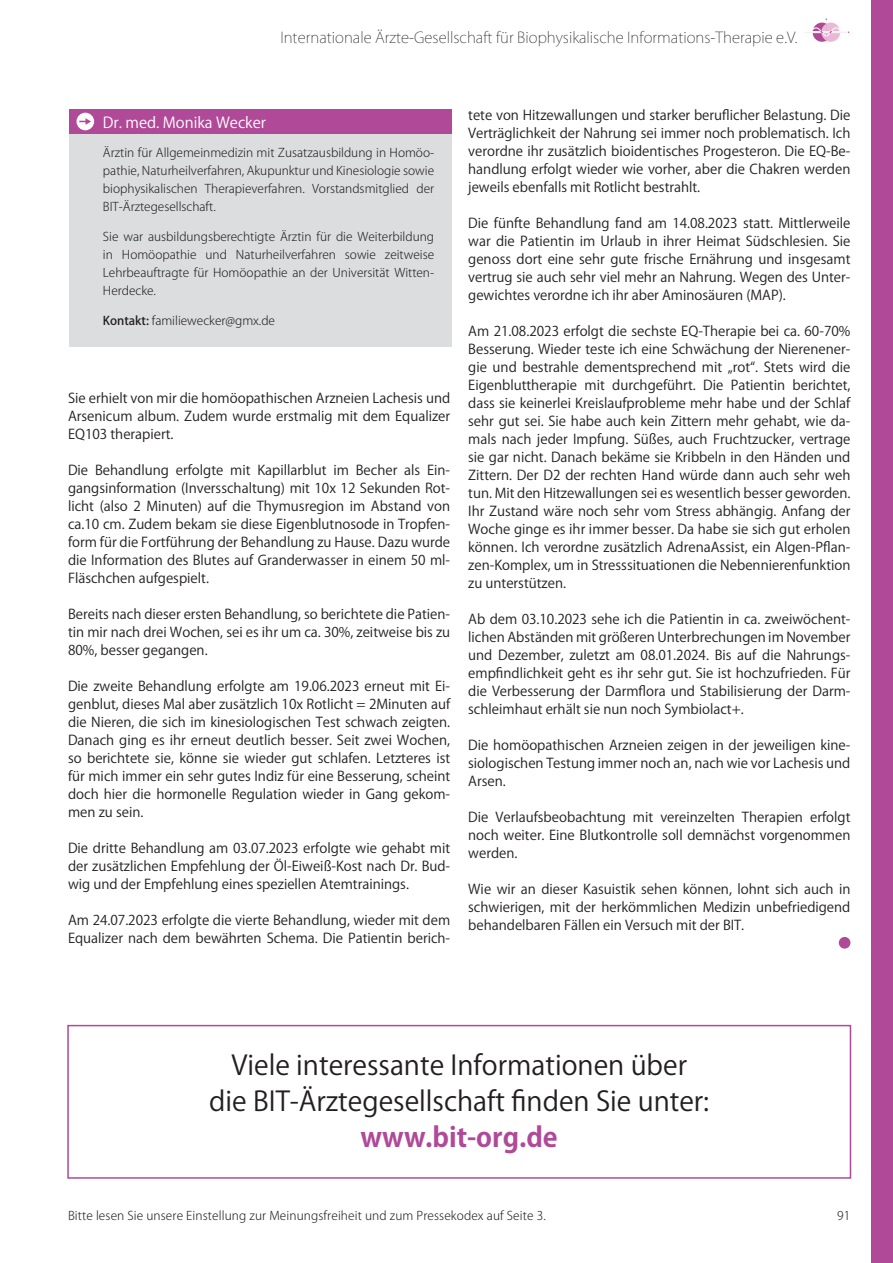
<style>
.page{position:relative;width:893px;height:1263px;background:#fff}
.page>*{position:absolute;margin:0;border:0;box-sizing:border-box;transform-origin:0 0}
.t1{font:27px/36px "Koz Go Pro";color:#231f20;text-align:center}
.t2{font:700 27px "Koz Go Pro";color:#b04997}
.t3{font:200 15px "Koz Go Pr 6 N";color:#231f20}
.t4{font:15px "Koz Go Pr 6 N";color:#fff}
.t5{font:13.5px/18px "Koz Go Pro";color:#231f20;text-align:justify}
.t6{font:300 12px/18px "Koz Go Pro";color:#231f20;text-align:justify}
.t7{font:300 12px "Koz Go Pr 6 N";letter-spacing:.01em;color:#231f20}
.s1{font-weight:500}
</style>
<div class="page">
<div style="left:872px;top:0;width:21px;height:1263px;background:#b04997"></div>
<img style="left:805px;top:18px;width:45px;height:25px">
<div style="left:839px;top:937px;width:11px;height:12px;background:#b04997;border-radius:50%"></div>
<div style="left:69px;top:133px;width:382px;height:214px;background:#dcdddf"></div>
<div style="left:69px;top:109px;width:382px;height:24px;background:#b04997"></div>
<svg style="left:77px;top:113px;width:17px;height:17px"></svg>
<div style="left:67px;top:1025px;width:784px;height:154px;border:2px solid #b04997"></div>
<p class="t3" style="left:280px;top:29px;width:519px">Internationale Ärzte-Gesellschaft für Biophysikalische Informations-Therapie e.V.</p>
<p class="t4" style="left:103px;top:114px;width:165px">Dr. med. Monika Wecker</p>
<p class="t6" style="left:103px;top:143px;width:333px">Ärztin für Allgemeinmedizin mit Zusatzausbildung in Homöo&shy;pathie, Naturheilverfahren, Akupunktur und Kinesiologie sowie biophysikalischen Therapieverfahren. Vorstandsmitglied der BIT-Ärztegesellschaft.</p>
<p class="t6" style="left:103px;top:227px;width:333px">Sie war ausbildungsberechtigte Ärztin für die Weiterbildung in Homöopathie und Naturheilverfahren sowie zeitweise Lehrbeauftragte für Homöopathie an der Universität Witten-Herdecke.</p>
<p class="t6" style="left:103px;top:311px;width:174px"><span class="s1">Kontakt:</span> familiewecker@gmx.de</p>
<p class="t5" style="left:68px;top:389px;width:384px">Sie erhielt von mir die homöopathischen Arzneien Lachesis und Arsenicum album. Zudem wurde erstmalig mit dem Equalizer EQ103 therapiert.</p>
<p class="t5" style="left:68px;top:461px;width:384px">Die Behandlung erfolgte mit Kapillarblut im Becher als Ein&shy;gangsinformation (Inversschaltung) mit 10x 12 Sekunden Rot&shy;licht (also 2 Minuten) auf die Thymusregion im Abstand von ca.10 cm. Zudem bekam sie diese Eigenblutnosode in Tropfen&shy;form für die Fortführung der Behandlung zu Hause. Dazu wurde die Information des Blutes auf Granderwasser in einem 50 ml-Fläschchen aufgespielt.</p>
<p class="t5" style="left:68px;top:605px;width:384px">Bereits nach dieser ersten Behandlung, so berichtete die Patien&shy;tin mir nach drei Wochen, sei es ihr um ca. 30%, zeitweise bis zu 80%, besser gegangen.</p>
<p class="t5" style="left:68px;top:677px;width:384px">Die zweite Behandlung erfolgte am 19.06.2023 erneut mit Ei&shy;genblut, dieses Mal aber zusätzlich 10x Rotlicht = 2Minuten auf die Nieren, die sich im kinesiologischen Test schwach zeigten.<br>Danach ging es ihr erneut deutlich besser. Seit zwei Wochen, so berichtete sie, könne sie wieder gut schlafen. Letzteres ist für mich immer ein sehr gutes Indiz für eine Besserung, scheint doch hier die hormonelle Regulation wieder in Gang gekom&shy;men zu sein.</p>
<p class="t5" style="left:68px;top:839px;width:384px">Die dritte Behandlung am 03.07.2023 erfolgte wie gehabt mit der zusätzlichen Empfehlung der Öl-Eiweiß-Kost nach Dr. Bud&shy;wig und der Empfehlung eines speziellen Atemtrainings.</p>
<p class="t5" style="left:68px;top:911px;width:384px">Am 24.07.2023 erfolgte die vierte Behandlung, wieder mit dem<br>Equalizer nach dem bewährten Schema. Die Patientin berich-</p>
<p class="t5" style="left:468px;top:107px;width:384px">tete von Hitzewallungen und starker beruflicher Belastung. Die Verträglichkeit der Nahrung sei immer noch problematisch. Ich verordne ihr zusätzlich bioidentisches Progesteron. Die EQ-Be&shy;handlung erfolgt wieder wie vorher, aber die Chakren werden jeweils ebenfalls mit Rotlicht bestrahlt.</p>
<p class="t5" style="left:468px;top:215px;width:384px">Die fünfte Behandlung fand am 14.08.2023 statt. Mittlerweile war die Patientin im Urlaub in ihrer Heimat Südschlesien. Sie genoss dort eine sehr gute frische Ernährung und insgesamt vertrug sie auch sehr viel mehr an Nahrung. Wegen des Unter&shy;gewichtes verordne ich ihr aber Aminosäuren (MAP).</p>
<p class="t5" style="left:468px;top:323px;width:384px">Am 21.08.2023 erfolgt die sechste EQ-Therapie bei ca. 60-70% Besserung. Wieder teste ich eine Schwächung der Nierenener&shy;gie und bestrahle dementsprechend mit „rot“. Stets wird die Eigenbluttherapie mit durchgeführt. Die Patientin berichtet, dass sie keinerlei Kreislaufprobleme mehr habe und der Schlaf sehr gut sei. Sie habe auch kein Zittern mehr gehabt, wie da&shy;mals nach jeder Impfung. Süßes, auch Fruchtzucker, vertrage sie gar nicht. Danach bekäme sie Kribbeln in den Händen und Zittern. Der D2 der rechten Hand würde dann auch sehr weh tun. Mit den Hitzewallungen sei es wesentlich besser geworden.<br>Ihr Zustand wäre noch sehr vom Stress abhängig. Anfang der Woche ginge es ihr immer besser. Da habe sie sich gut erholen können. Ich verordne zusätzlich AdrenaAssist, ein Algen-Pflan&shy;zen-Komplex, um in Stresssituationen die Nebennierenfunktion zu unterstützen.</p>
<p class="t5" style="left:468px;top:611px;width:384px">Ab dem 03.10.2023 sehe ich die Patientin in ca. zweiwöchent&shy;lichen Abständen mit größeren Unterbrechungen im November und Dezember, zuletzt am 08.01.2024. Bis auf die Nahrungs&shy;empfindlichkeit geht es ihr sehr gut. Sie ist hochzufrieden. Für die Verbesserung der Darmflora und Stabilisierung der Darm&shy;schleimhaut erhält sie nun noch Symbiolact+.</p>
<p class="t5" style="left:468px;top:737px;width:384px">Die homöopathischen Arzneien zeigen in der jeweiligen kine&shy;siologischen Testung immer noch an, nach wie vor Lachesis und Arsen.</p>
<p class="t5" style="left:468px;top:809px;width:384px">Die Verlaufsbeobachtung mit vereinzelten Therapien erfolgt noch weiter. Eine Blutkontrolle soll demnächst vorgenommen werden.</p>
<p class="t5" style="left:468px;top:881px;width:384px">Wie wir an dieser Kasuistik sehen können, lohnt sich auch in schwierigen, mit der herkömmlichen Medizin unbefriedigend behandelbaren Fällen ein Versuch mit der BIT.</p>
<h1 class="t1" style="left:209px;top:1047px;width:501px">Viele interessante Informationen über die BIT-Ärztegesellschaft finden Sie unter:</h1>
<h1 class="t2" style="left:361px;top:1119px;width:199px">www.bit-org.de</h1>
<p class="t7" style="left:68px;top:1209px;width:479px">Bitte lesen Sie unsere Einstellung zur Meinungsfreiheit und zum Pressekodex auf Seite 3.</p>
<p class="t6" style="left:837px;top:1207px;width:15px">91</p>
</div>
